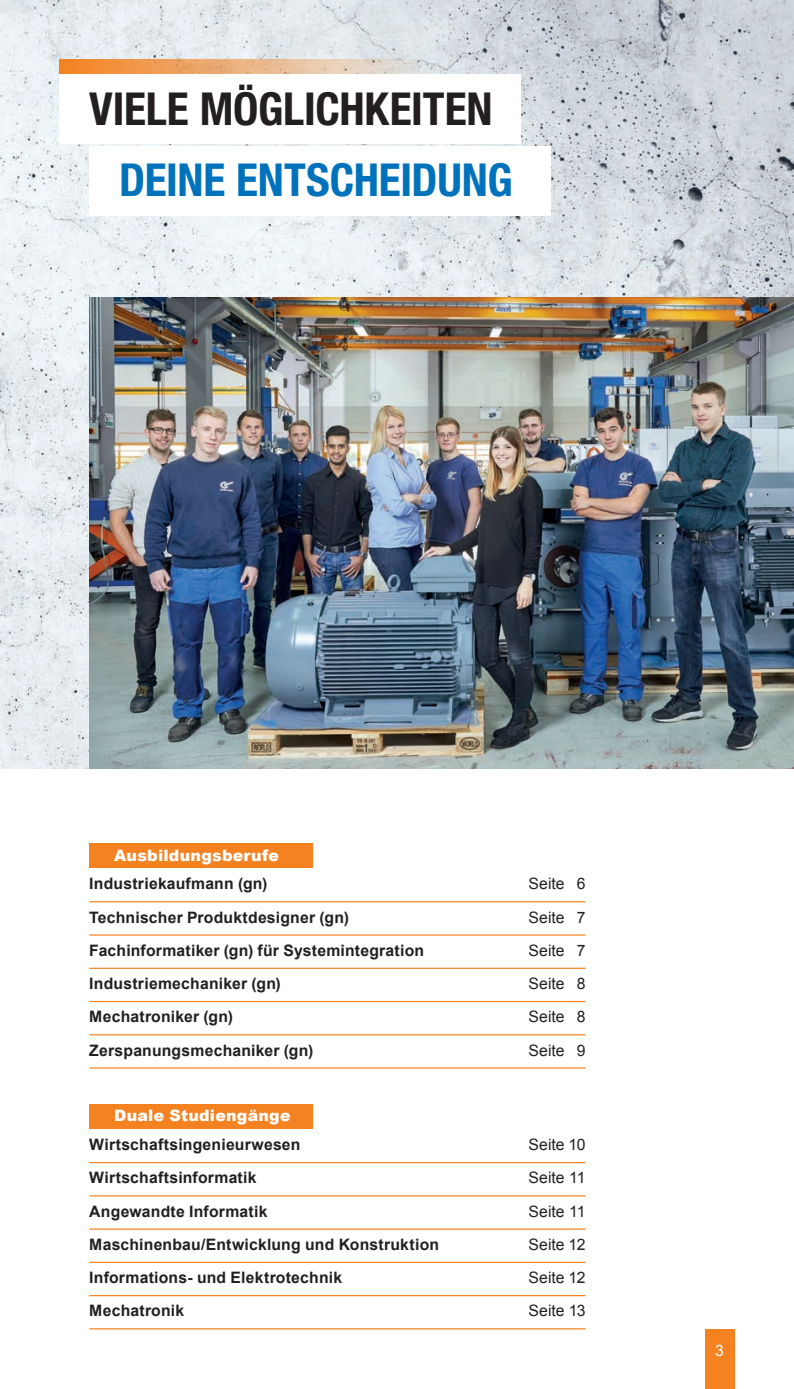
<style>
.page{position:relative;width:794px;height:1389px;background:#fff}
.page>*{position:absolute;margin:0;border:0;box-sizing:border-box;transform-origin:0 0}
.t1{font:700 condensed 45.5px "Helvetica Neue LT Pro";letter-spacing:-.005em;color:#231f20}
.t2{font:700 condensed 45.5px "Helvetica Neue LT Pro";letter-spacing:-.01em;color:#0072bc}
.Copy{font:700 15.75px "Arial";letter-spacing:.015em;color:#231f20}
.Copy-2{font:15.75px "Arial";letter-spacing:.005em;color:#231f20}
.Copy-3{font:900 15.75px "Arial";letter-spacing:.015em;color:#fff}
.Copy-4{font:15.75px "Arial";color:#fff}
</style>
<div class="page">
<div style="left:704px;top:1329px;width:30px;height:60px;background:#f58220"></div>
<hr style="left:89px;top:901px;width:496px;height:1px;background:#f58220">
<hr style="left:89px;top:934px;width:496px;height:2px;background:#f58220">
<hr style="left:89px;top:968px;width:496px;height:1px;background:#f58220">
<hr style="left:89px;top:1001px;width:496px;height:1px;background:#f58220">
<hr style="left:89px;top:1034px;width:496px;height:1px;background:#f58220">
<hr style="left:89px;top:1067px;width:496px;height:2px;background:#f58220">
<div style="left:89px;top:843px;width:224px;height:25px;background:#f58220"></div>
<div style="left:89px;top:1104px;width:224px;height:25px;background:#f58220"></div>
<hr style="left:89px;top:1162px;width:496px;height:1px;background:#f58220">
<hr style="left:89px;top:1195px;width:496px;height:1px;background:#f58220">
<hr style="left:89px;top:1228px;width:496px;height:2px;background:#f58220">
<hr style="left:89px;top:1262px;width:496px;height:1px;background:#f58220">
<hr style="left:89px;top:1295px;width:496px;height:1px;background:#f58220">
<hr style="left:89px;top:1328px;width:496px;height:1px;background:#f58220">
<img style="left:0;top:0;width:794px;height:769px">
<img style="left:89px;top:298px;width:705px;height:471px">
<div style="left:60px;top:74px;width:461px;height:70px;background:#fff"></div>
<div style="left:89px;top:146px;width:462px;height:70px;background:#fff"></div>
<svg style="left:60px;top:60px;width:367px;height:14px;background:#e9b383"></svg>
<p class="t1" style="left:89px;top:81px;width:404px">VIELE MÖGLICHKEITEN</p>
<p class="t2" style="left:119px;top:152px;width:395px">DEINE ENTSCHEIDUNG</p>
<p class="Copy-3" style="left:114px;top:843px;width:166px">Ausbildungsberufe</p>
<p class="Copy" style="left:89px;top:873px;width:180px">Industriekaufmann (gn)</p>
<p class="Copy-2" style="left:528px;top:873px;width:59px">Seite 6</p>
<p class="Copy" style="left:89px;top:906px;width:261px">Technischer Produktdesigner (gn)</p>
<p class="Copy-2" style="left:528px;top:907px;width:59px">Seite 7</p>
<p class="Copy" style="left:89px;top:940px;width:336px">Fachinformatiker (gn) für Systemintegration</p>
<p class="Copy-2" style="left:528px;top:940px;width:59px">Seite 7</p>
<p class="Copy" style="left:89px;top:973px;width:193px">Industriemechaniker (gn)</p>
<p class="Copy-2" style="left:528px;top:973px;width:59px">Seite 8</p>
<p class="Copy" style="left:89px;top:1006px;width:145px">Mechatroniker (gn)</p>
<p class="Copy-2" style="left:528px;top:1006px;width:59px">Seite 8</p>
<p class="Copy" style="left:89px;top:1039px;width:225px">Zerspanungsmechaniker (gn)</p>
<p class="Copy-2" style="left:528px;top:1040px;width:59px">Seite 9</p>
<p class="Copy-3" style="left:114px;top:1104px;width:178px">Duale Studiengänge</p>
<p class="Copy" style="left:89px;top:1134px;width:213px">Wirtschaftsingenieurwesen</p>
<p class="Copy-2" style="left:528px;top:1134px;width:59px">Seite 10</p>
<p class="Copy" style="left:89px;top:1167px;width:169px">Wirtschaftsinformatik</p>
<p class="Copy-2" style="left:528px;top:1167px;width:59px">Seite 11</p>
<p class="Copy" style="left:89px;top:1201px;width:180px">Angewandte Informatik</p>
<p class="Copy-2" style="left:528px;top:1201px;width:59px">Seite 11</p>
<p class="Copy" style="left:89px;top:1234px;width:351px">Maschinenbau/Entwicklung und Konstruktion</p>
<p class="Copy-2" style="left:528px;top:1234px;width:59px">Seite 12</p>
<p class="Copy" style="left:89px;top:1267px;width:254px">Informations- und Elektrotechnik</p>
<p class="Copy-2" style="left:528px;top:1267px;width:59px">Seite 12</p>
<p class="Copy" style="left:89px;top:1300px;width:96px">Mechatronik</p>
<p class="Copy-2" style="left:528px;top:1300px;width:59px">Seite 13</p>
<p class="Copy-4" style="left:715px;top:1340px;width:10px">3</p>
</div>
